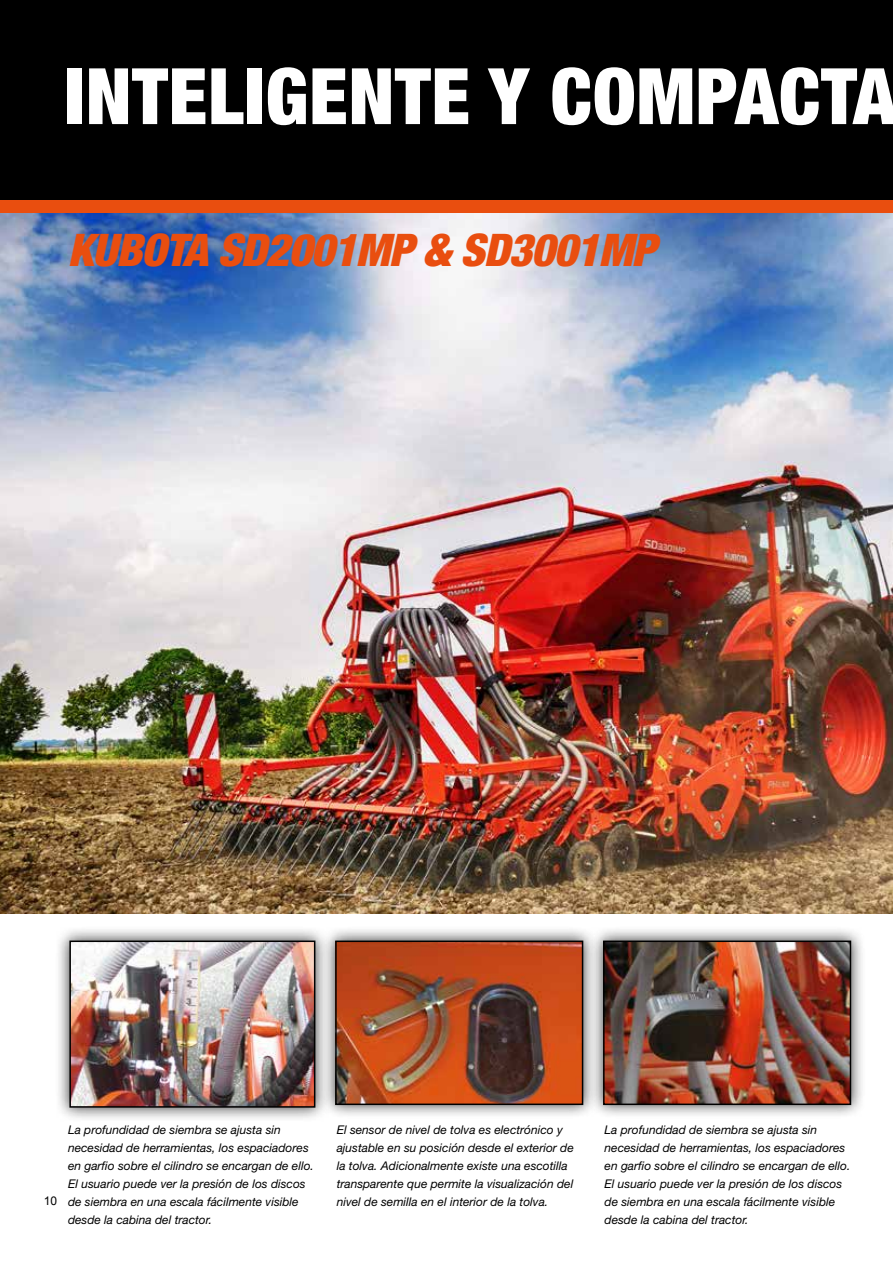
<style>
.page{position:relative;width:893px;height:1263px;background:#fff}
.page>*{position:absolute;margin:0;border:0;box-sizing:border-box;transform-origin:0 0}
.t1{font:900 condensed 78px "Helvetica Neue LT Pro";letter-spacing:.01em;color:#fff}
.t2{font:italic 900 condensed 45px "Helvetica Neue LT Pro";color:#e94e0f}
.t3{font:italic 12px/18px "Helvetica Neue LT Std";color:#000}
.t4{font:12px "Arial";color:#000}
</style>
<div class="page">
<img style="left:0;top:213px;width:893px;height:700px">
<div style="left:0;top:0;width:893px;height:200px;background:#000"></div>
<div style="left:0;top:200px;width:893px;height:13px;background:#e94e0f"></div>
<div style="left:589px;top:926px;width:276px;height:193px;background:#000;opacity:.75"></div>
<img style="left:606px;top:943px;width:242px;height:159px">
<div style="left:603px;top:940px;width:248px;height:165px;border:2px solid #000"></div>
<div style="left:55px;top:926px;width:274px;height:196px;background:#000;opacity:.75"></div>
<img style="left:72px;top:943px;width:240px;height:162px">
<div style="left:69px;top:940px;width:246px;height:168px;border:2px solid #000"></div>
<div style="left:321px;top:926px;width:276px;height:193px;background:#000;opacity:.75"></div>
<img style="left:338px;top:943px;width:242px;height:159px">
<div style="left:335px;top:940px;width:248px;height:165px;border:2px solid #000"></div>
<h1 class="t1" style="left:65px;top:50px;width:833px">INTELIGENTE Y COMPACTA</h1>
<h2 class="t2" style="left:68px;top:223px;width:601px">KUBOTA SD2001MP &amp; SD3001MP</h2>
<p class="t4" style="left:44px;top:1193px;width:15px">10</p>
<p class="t3" style="left:68px;top:1121px;width:247px">La profundidad de siembra se ajusta sin necesidad de herramientas, los espaciadores en garfio sobre el cilindro se encargan de ello.<br>El usuario puede ver la presión de los discos de siembra en una escala fácilmente visible desde la cabina del tractor.</p>
<p class="t3" style="left:337px;top:1121px;width:239px">El sensor de nivel de tolva es electrónico y ajustable en su posición desde el exterior de la tolva. Adicionalmente existe una escotilla transparente que permite la visualización del nivel de semilla en el interior de la tolva.</p>
<p class="t3" style="left:605px;top:1121px;width:247px">La profundidad de siembra se ajusta sin necesidad de herramientas, los espaciadores en garfio sobre el cilindro se encargan de ello.<br>El usuario puede ver la presión de los discos de siembra en una escala fácilmente visible desde la cabina del tractor.</p>
</div>
